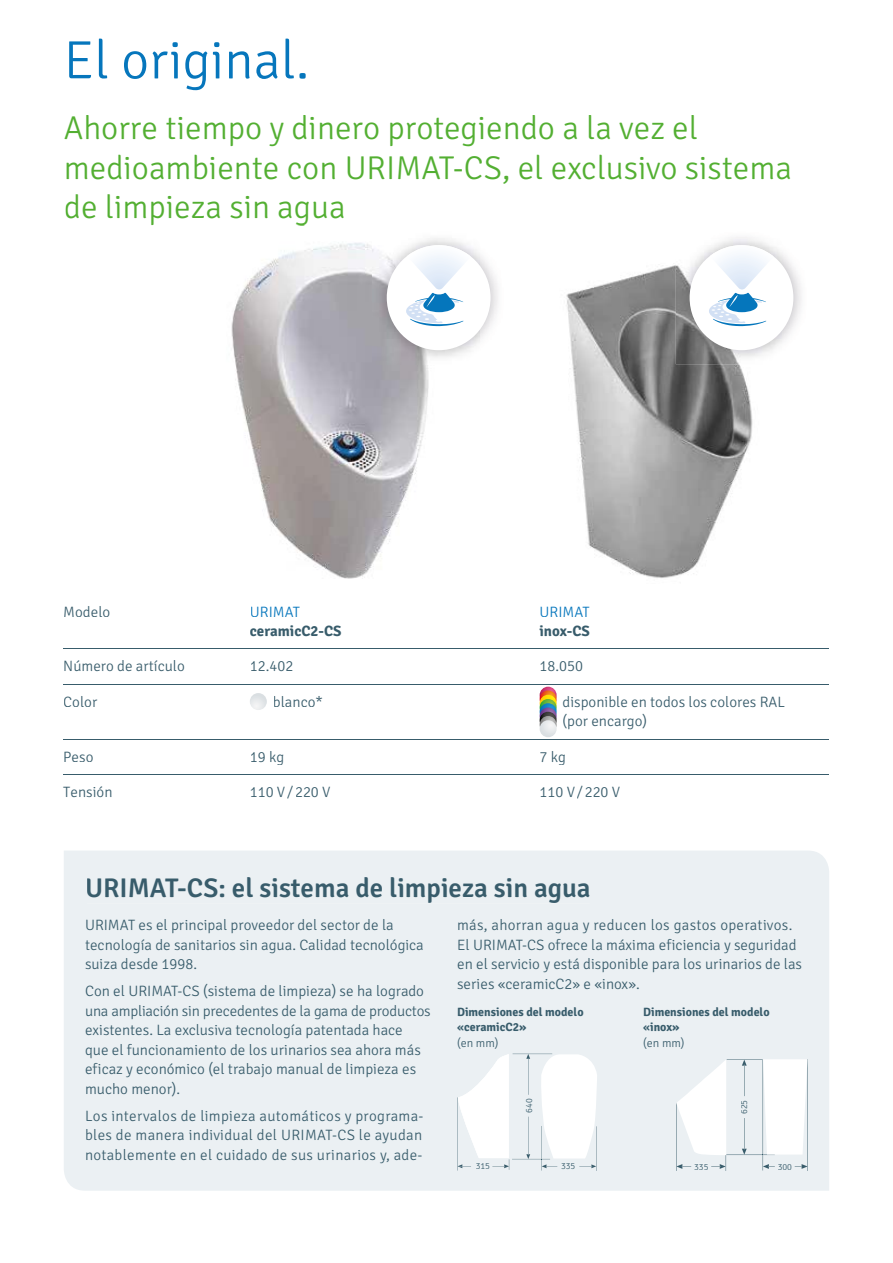
<style>
.page{position:relative;width:893px;height:1263px;background:#fff}
.page>*{position:absolute;margin:0;border:0;box-sizing:border-box;transform-origin:0 0}
.t1{font:300 54px "Signika Negative";color:#0676bc}
.t2{font:300 33px/39.6px "Signika Negative";color:#53af32}
.t3{font:600 27px "Signika Negative";color:#385c6b}
.t4{font:300 15px/19.5px "Signika Negative";color:#385c6b}
.t5{font:700 15px "Signika Negative";color:#385c6b}
.t6{font:300 15px "Signika Negative";color:#0676bc}
.t7{font:700 12px/15.6px "Signika Negative";color:#385c6b}
.t8{font:300 9px "Signika Negative";color:#385c6b}
.s1{font-weight:600}
.s2{font-weight:300}
</style>
<div class="page">
<div style="left:64px;top:851px;width:765px;height:340px;background:#ebf0f3"></div>
<div style="left:87px;top:877px;width:503px;height:26px;background:#ebf0f3"></div>
<img style="left:231px;top:243px;width:198px;height:336px">
<img style="left:566px;top:265px;width:187px;height:313px">
<svg style="left:676px;top:1059px;width:132px;height:112px"></svg>
<svg style="left:457px;top:1054px;width:140px;height:117px"></svg>
<img style="left:373px;top:238px;width:125px;height:126px">
<div style="left:387px;top:245px;width:104px;height:105px;background:#fff;border-radius:50%"></div>
<svg style="left:406px;top:245px;width:65px;height:81px"></svg>
<img style="left:731px;top:237px;width:71px;height:105px">
<img style="left:676px;top:239px;width:106px;height:125px">
<div style="left:690px;top:245px;width:103px;height:105px;background:#fff;border-radius:50%"></div>
<svg style="left:709px;top:245px;width:64px;height:81px"></svg>
<hr style="left:63px;top:649px;width:187px;height:1px;background:#385c6b">
<hr style="left:250px;top:649px;width:289px;height:1px;background:#385c6b">
<hr style="left:539px;top:649px;width:290px;height:1px;background:#385c6b">
<hr style="left:63px;top:684px;width:187px;height:1px;background:#385c6b">
<hr style="left:250px;top:684px;width:289px;height:1px;background:#385c6b">
<hr style="left:539px;top:684px;width:290px;height:1px;background:#385c6b">
<hr style="left:63px;top:739px;width:187px;height:1px;background:#385c6b">
<hr style="left:250px;top:739px;width:289px;height:1px;background:#385c6b">
<hr style="left:539px;top:739px;width:290px;height:1px;background:#385c6b">
<hr style="left:63px;top:774px;width:187px;height:1px;background:#385c6b">
<hr style="left:250px;top:774px;width:289px;height:1px;background:#385c6b">
<hr style="left:539px;top:774px;width:290px;height:1px;background:#385c6b">
<svg style="left:540px;top:687px;width:17px;height:17px"></svg>
<svg style="left:540px;top:690px;width:17px;height:17px"></svg>
<svg style="left:540px;top:695px;width:17px;height:17px"></svg>
<svg style="left:540px;top:699px;width:17px;height:17px"></svg>
<svg style="left:540px;top:703px;width:17px;height:17px"></svg>
<svg style="left:540px;top:707px;width:17px;height:17px"></svg>
<svg style="left:540px;top:712px;width:17px;height:17px"></svg>
<svg style="left:540px;top:716px;width:17px;height:17px"></svg>
<svg style="left:540px;top:720px;width:17px;height:17px"></svg>
<div style="left:250px;top:693px;width:17px;height:17px;background:#e5e8ea;border-radius:9px"></div>
<h1 class="t1" style="left:64px;top:31px;width:247px">El original.</h1>
<h2 class="t2" style="left:64px;top:109px;width:730px">Ahorre tiempo y dinero protegiendo a la vez el medioambiente con URIMAT-CS, el exclusivo sistema de limpieza sin agua</h2>
<p class="t4" style="left:63px;top:602px;width:49px">Modelo</p>
<p class="t6" style="left:250px;top:603px;width:52px">URIMAT</p>
<p class="t5" style="left:250px;top:622px;width:93px">ceramicC2-CS</p>
<p class="t6" style="left:539px;top:603px;width:52px">URIMAT</p>
<p class="t5" style="left:539px;top:622px;width:52px">inox-CS</p>
<p class="t4" style="left:63px;top:657px;width:123px">Número de artículo</p>
<p class="t4" style="left:250px;top:657px;width:45px">12.402</p>
<p class="t4" style="left:539px;top:657px;width:45px">18.050</p>
<p class="t4" style="left:63px;top:692px;width:36px">Color</p>
<p class="t4" style="left:273px;top:692px;width:51px">blanco*</p>
<p class="t4" style="left:563px;top:692px;width:224px">disponible en todos los colores RAL (por encargo)</p>
<p class="t4" style="left:63px;top:747px;width:32px">Peso</p>
<p class="t4" style="left:250px;top:747px;width:36px">19 kg</p>
<p class="t4" style="left:539px;top:747px;width:28px">7 kg</p>
<p class="t4" style="left:63px;top:782px;width:51px">Tensión</p>
<p class="t4" style="left:250px;top:782px;width:82px">110 V/220 V</p>
<p class="t4" style="left:539px;top:782px;width:82px">110 V/220 V</p>
<h3 class="t3" style="left:85px;top:872px;width:507px">URIMAT-CS: el sistema de limpieza sin agua</h3>
<p class="t4" style="left:85px;top:916px;width:340px">URIMAT es el principal proveedor del sector de la tecnología de sanitarios sin agua. Calidad tecnológica suiza desde 1998.</p>
<p class="t4" style="left:85px;top:982px;width:347px">Con el URIMAT-CS (sistema de limpieza) se ha logrado una ampliación sin precedentes de la gama de productos existentes. La exclusiva tecnología patentada hace<br>que el funcionamiento de los urinarios sea ahora más eficaz y económico (el trabajo manual de limpieza es mucho menor).</p>
<p class="t4" style="left:85px;top:1106px;width:340px;text-align:justify">Los intervalos de limpieza automáticos y programa&shy;bles de manera individual del URIMAT-CS le ayudan notablemente en el cuidado de sus urinarios y, ade-</p>
<p class="t4" style="left:457px;top:916px;width:346px">más, ahorran agua y reducen los gastos operativos.<br>El URIMAT-CS ofrece la máxima eficiencia y seguridad en el servicio y está disponible para los urinarios de las series «ceramicC2» e «inox».</p>
<p class="t7" style="left:457px;top:1004px;width:128px">Dimensiones del modelo <span class="s1">«</span>ceramicC2»<br><span class="s2">(en mm)</span></p>
<p class="t7" style="left:643px;top:1004px;width:128px">Dimensiones del modelo <span class="s1">«</span>inox»<br><span class="s2">(en mm)</span></p>
<p class="t8" style="left:524px;top:1113px;width:16px;rotate:-90deg">640</p>
<p class="t8" style="left:739px;top:1114px;width:16px;rotate:-90deg">625</p>
<p class="t8" style="left:476px;top:1161px;width:16px">315</p>
<p class="t8" style="left:561px;top:1161px;width:16px">335</p>
<p class="t8" style="left:694px;top:1162px;width:16px">335</p>
<p class="t8" style="left:778px;top:1162px;width:16px">300</p>
</div>
